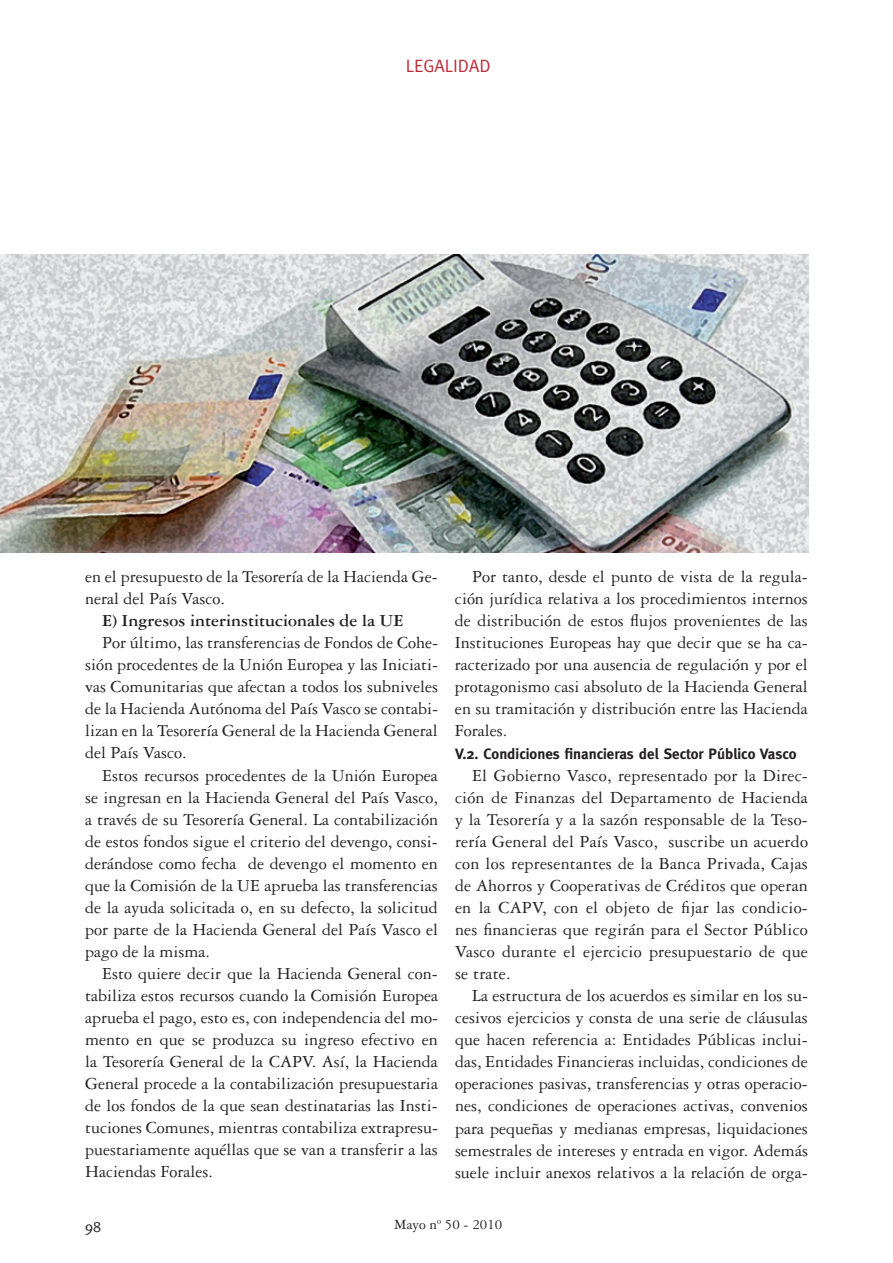
<style>
.page{position:relative;width:893px;height:1263px;background:#fff}
.page>*{position:absolute;margin:0;border:0;box-sizing:border-box;transform-origin:0 0}
.t1{font:18px/22px "Garamond Three";color:#231f20;text-align:justify}
.t2{font:700 18px "Garamond Three";color:#231f20}
.t3{font:18px "Meta";color:#bd2b36}
.t4{font:700 15px "Meta";color:#231f20}
.t5{font:15px "Garamond Three";color:#231f20}
.t6{font:15px "Meta";color:#231f20}
</style>
<div class="page">
<img style="left:0;top:255px;width:808px;height:298px">
<p class="t3" style="left:406px;top:56px;width:86px">LEGALIDAD</p>
<p class="t1" style="left:85px;top:566px;width:354px">en el presupuesto de la Tesorería de la Hacienda Ge&shy;neral del País Vasco.</p>
<p class="t2" style="left:102px;top:611px;width:303px">E) Ingresos interinstitucionales de la UE</p>
<p class="t1" style="left:85px;top:632px;width:354px;text-indent:17px">Por último, las transferencias de Fondos de Cohe&shy;sión procedentes de la Unión Europea y las Iniciati&shy;vas Comunitarias que afectan a todos los subniveles de la Hacienda Autónoma del País Vasco se contabi&shy;lizan en la Tesorería General de la Hacienda General del País Vasco.</p>
<p class="t1" style="left:85px;top:764px;width:354px;text-indent:17px">Estos recursos procedentes de la Unión Europea se ingresan en la Hacienda General del País Vasco, a través de su Tesorería General. La contabilización de estos fondos sigue el criterio del devengo, consi&shy;derándose como fecha de devengo el momento en que la Comisión de la UE aprueba las transferencias de la ayuda solicitada o, en su defecto, la solicitud por parte de la Hacienda General del País Vasco el pago de la misma.</p>
<p class="t1" style="left:85px;top:962px;width:354px;text-indent:17px">Esto quiere decir que la Hacienda General con&shy;tabiliza estos recursos cuando la Comisión Europea aprueba el pago, esto es, con independencia del mo&shy;mento en que se produzca su ingreso efectivo en la Tesorería General de la CAPV. Así, la Hacienda General procede a la contabilización presupuestaria de los fondos de la que sean destinatarias las Insti&shy;tuciones Comunes, mientras contabiliza extrapresu&shy;puestariamente aquéllas que se van a transferir a las Haciendas Forales.</p>
<p class="t1" style="left:455px;top:566px;width:354px;text-indent:17px">Por tanto, desde el punto de vista de la regula&shy;ción jurídica relativa a los procedimientos internos de distribución de estos flujos provenientes de las Instituciones Europeas hay que decir que se ha ca&shy;racterizado por una ausencia de regulación y por el protagonismo casi absoluto de la Hacienda General en su tramitación y distribución entre las Hacienda Forales.</p>
<p class="t4" style="left:455px;top:745px;width:343px">V.2. Condiciones financieras del Sector Público Vasco</p>
<p class="t1" style="left:455px;top:764px;width:354px;text-indent:17px">El Gobierno Vasco, representado por la Direc&shy;ción de Finanzas del Departamento de Hacienda y la Tesorería y a la sazón responsable de la Teso&shy;rería General del País Vasco, suscribe un acuerdo con los representantes de la Banca Privada, Cajas de Ahorros y Cooperativas de Créditos que operan en la CAPV, con el objeto de fijar las condicio&shy;nes financieras que regirán para el Sector Público Vasco durante el ejercicio presupuestario de que se trate.</p>
<p class="t1" style="left:455px;top:985px;width:354px;text-indent:17px">La estructura de los acuerdos es similar en los su&shy;cesivos ejercicios y consta de una serie de cláusulas que hacen referencia a: Entidades Públicas inclui&shy;das, Entidades Financieras incluidas, condiciones de operaciones pasivas, transferencias y otras operacio&shy;nes, condiciones de operaciones activas, convenios para pequeñas y medianas empresas, liquidaciones semestrales de intereses y entrada en vigor. Además suele incluir anexos relativos a la relación de orga-</p>
<p class="t6" style="left:85px;top:1218px;width:18px">98</p>
<p class="t5" style="left:394px;top:1216px;width:110px">Mayo nº 50 - 2010</p>
</div>
